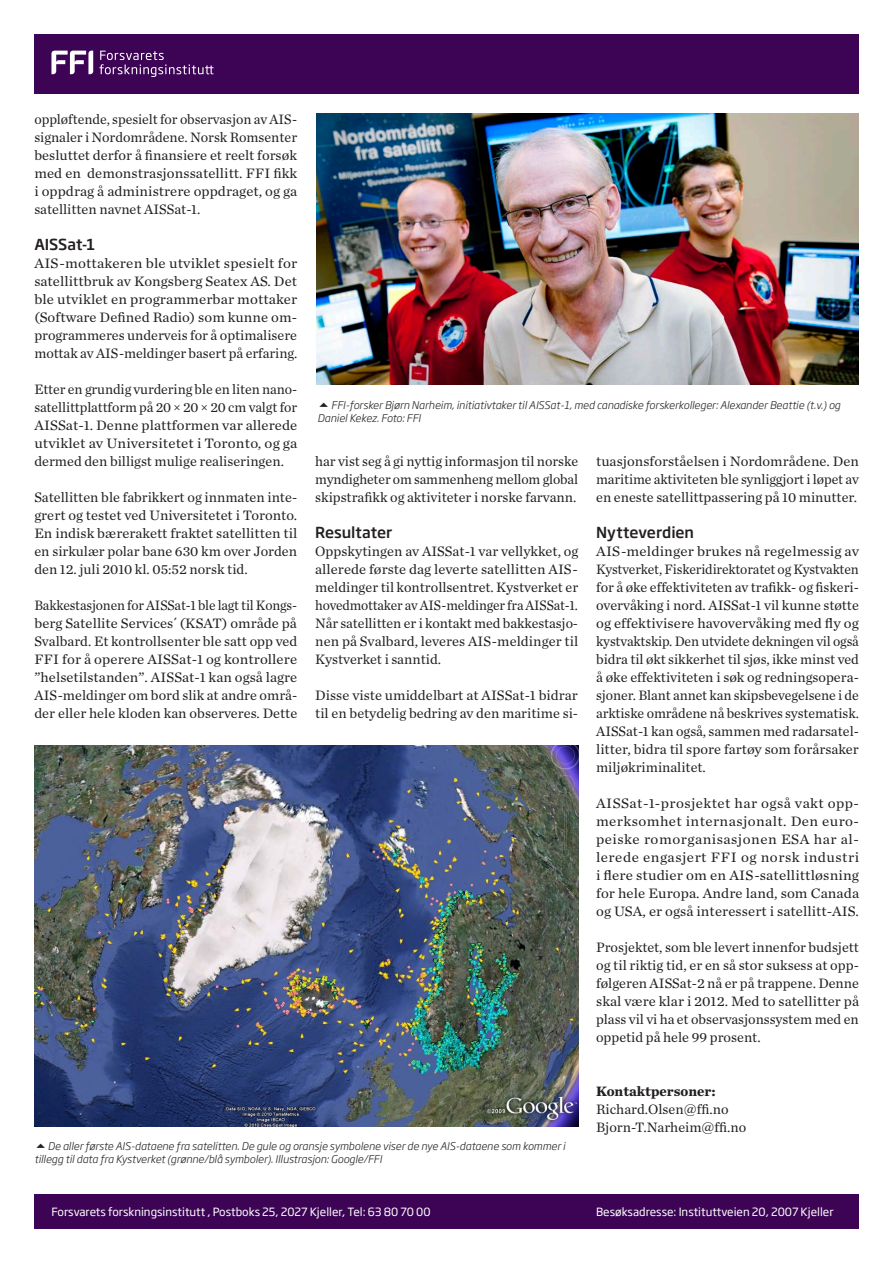
<style>
.page{position:relative;width:893px;height:1263px;background:#fff}
.page>*{position:absolute;margin:0;border:0;box-sizing:border-box;transform-origin:0 0}
.brødtekst_artikkel{font:500 15px "Soho Gothic Std";color:#231f20}
.brødtekst_artikkel-2{font:14.25px/18px "Chronicle Text G1";color:#231f20;text-align:justify}
.brødtekst_artikkel-3{font:14.25px/18px "Chronicle Text G1";color:#231f20;text-align:justify;scale:1.05 1}
.brødtekst_artikkel-4{font:14.25px/18px "Chronicle Text G1";color:#231f20;text-align:justify;scale:.95 1}
.brødtekst_artikkel-5{font:700 14.25px "Chronicle Text G1";color:#231f20}
.t1{font:11.25px "Soho Gothic Std";color:#fff}
.t2{font:italic 300 10.5px/13.5px "Soho Gothic Std";color:#231f20}
</style>
<div class="page">
<div style="left:34px;top:1195px;width:825px;height:34px;background:#3d0456"></div>
<div style="left:34px;top:34px;width:825px;height:60px;background:#3d0456"></div>
<svg style="left:99px;top:51px;width:115px;height:26px"></svg>
<svg style="left:51px;top:51px;width:42px;height:23px"></svg>
<img style="left:34px;top:746px;width:544px;height:380px">
<img style="left:316px;top:114px;width:543px;height:271px">
<p class="brødtekst_artikkel-2" style="left:34px;top:110px;width:264px">oppløftende, spesielt for observasjon av AIS&shy;signaler i Nordområdene. Norsk Romsenter besluttet derfor å finansiere et reelt forsøk med en demonstrasjonssatellitt. FFI fikk i oppdrag å administrere oppdraget, og ga satellitten navnet AISSat-1.</p>
<p class="brødtekst_artikkel" style="left:34px;top:235px;width:62px">AISSat-1</p>
<p class="brødtekst_artikkel-3" style="left:34px;top:254px;width:252px">AIS-mottakeren ble utviklet spesielt for satellittbruk av Kongsberg Seatex AS. Det ble utviklet en programmerbar mottaker (Software Defined Radio) som kunne om&shy;programmeres underveis for å optimalisere mottak av AIS-meldinger basert på erfaring.</p>
<p class="brødtekst_artikkel-2" style="left:34px;top:380px;width:265px">Etter en grundig vurdering ble en liten nano&shy;satellittplattform på 20 × 20 × 20 cm valgt for AISSat-1. Denne plattformen var allerede utviklet av Universitetet i Toronto, og ga dermed den billigst mulige realiseringen.</p>
<p class="brødtekst_artikkel-2" style="left:34px;top:488px;width:264px">Satellitten ble fabrikkert og innmaten inte&shy;grert og testet ved Universitetet i Toronto.<br>En indisk bærerakett fraktet satellitten til en sirkulær polar bane 630 km over Jorden den 12. juli 2010 kl. 05:52 norsk tid.</p>
<p class="brødtekst_artikkel-4" style="left:34px;top:596px;width:278px">Bakkestasjonen for AISSat-1 ble lagt til Kongs&shy;berg Satellite Services´ (KSAT) område på Svalbard. Et kontrollsenter ble satt opp ved FFI for å operere AISSat-1 og kontrollere ”helsetilstanden”. AISSat-1 kan også lagre AIS-meldinger om bord slik at andre områ&shy;der eller hele kloden kan observeres. Dette</p>
<p class="t2" style="left:318px;top:398px;width:524px;text-indent:14px">FFI-forsker Bjørn Narheim, initiativtaker til AISSat-1, med canadiske forskerkolleger: Alexander Beattie (t.v.) og<br>Daniel Kekez. Foto: FFI</p>
<p class="brødtekst_artikkel-2" style="left:315px;top:452px;width:264px">har vist seg å gi nyttig informasjon til norske myndigheter om sammenheng mellom global skipstrafikk og aktiviteter i norske farvann.</p>
<p class="brødtekst_artikkel" style="left:315px;top:523px;width:79px">Resultater</p>
<p class="brødtekst_artikkel-2" style="left:315px;top:542px;width:265px">Oppskytingen av AISSat-1 var vellykket, og allerede første dag leverte satellitten AIS&shy;meldinger til kontrollsentret. Kystverket er hovedmottaker av AIS-meldinger fra AISSat-1.<br>Når satellitten er i kontakt med bakkestasjo&shy;nen på Svalbard, leveres AIS-meldinger til Kystverket i sanntid.</p>
<p class="brødtekst_artikkel-2" style="left:315px;top:686px;width:264px">Disse viste umiddelbart at AISSat-1 bidrar til en betydelig bedring av den maritime si-</p>
<p class="brødtekst_artikkel-2" style="left:596px;top:452px;width:264px">tuasjonsforståelsen i Nordområdene. Den maritime aktiviteten ble synliggjort i løpet av en eneste satellittpassering på 10 minutter.</p>
<p class="brødtekst_artikkel" style="left:596px;top:523px;width:99px">Nytteverdien</p>
<p class="brødtekst_artikkel-3" style="left:596px;top:542px;width:252px">AIS-meldinger brukes nå regelmessig av Kystverket, Fiskeridirektoratet og Kystvakten for å øke effektiviteten av trafikk- og fiskeri&shy;overvåking i nord. AISSat-1 vil kunne støtte og effektivisere havovervåking med fly og kystvaktskip. Den utvidete dekningen vil også bidra til økt sikkerhet til sjøs, ikke minst ved å øke effektiviteten i søk og redningsopera&shy;sjoner. Blant annet kan skipsbevegelsene i de arktiske områdene nå beskrives systematisk.<br>AISSat-1 kan også, sammen med radarsatel&shy;litter, bidra til spore fartøy som forårsaker miljøkriminalitet.</p>
<p class="brødtekst_artikkel-3" style="left:596px;top:794px;width:252px">AISSat-1-prosjektet har også vakt opp&shy;merksomhet internasjonalt. Den euro&shy;peiske romorganisasjonen ESA har al&shy;lerede engasjert FFI og norsk industri i flere studier om en AIS-satellittløsning for hele Europa. Andre land, som Canada og USA, er også interessert i satellitt-AIS.</p>
<p class="brødtekst_artikkel-2" style="left:596px;top:938px;width:264px">Prosjektet, som ble levert innenfor budsjett og til riktig tid, er en så stor suksess at opp&shy;følgeren AISSat-2 nå er på trappene. Denne skal være klar i 2012. Med to satellitter på plass vil vi ha et observasjonssystem med en oppetid på hele 99 prosent.</p>
<p class="brødtekst_artikkel-5" style="left:596px;top:1082px;width:121px">Kontaktpersoner:</p>
<p class="brødtekst_artikkel-2" style="left:596px;top:1100px;width:134px">Richard.Olsen@ffi.no</p>
<p class="brødtekst_artikkel-2" style="left:596px;top:1118px;width:152px">Bjorn-T.Narheim@ffi.no</p>
<p class="t2" style="left:34px;top:1139px;width:532px;text-indent:14px">De aller første AIS-dataene fra satelitten. De gule og oransje symbolene viser de nye AIS-dataene som kommer i tillegg til data fra Kystverket (grønne/blå symboler). Illustrasjon: Google/FFI</p>
<p class="t1" style="left:51px;top:1205px;width:381px">Forsvarets forskningsinstitutt , Postboks 25, 2027 Kjeller, Tel: 63 80 70 00</p>
<p class="t1" style="left:596px;top:1205px;width:239px">Besøksadresse: Instituttveien 20, 2007 Kjeller</p>
</div>
